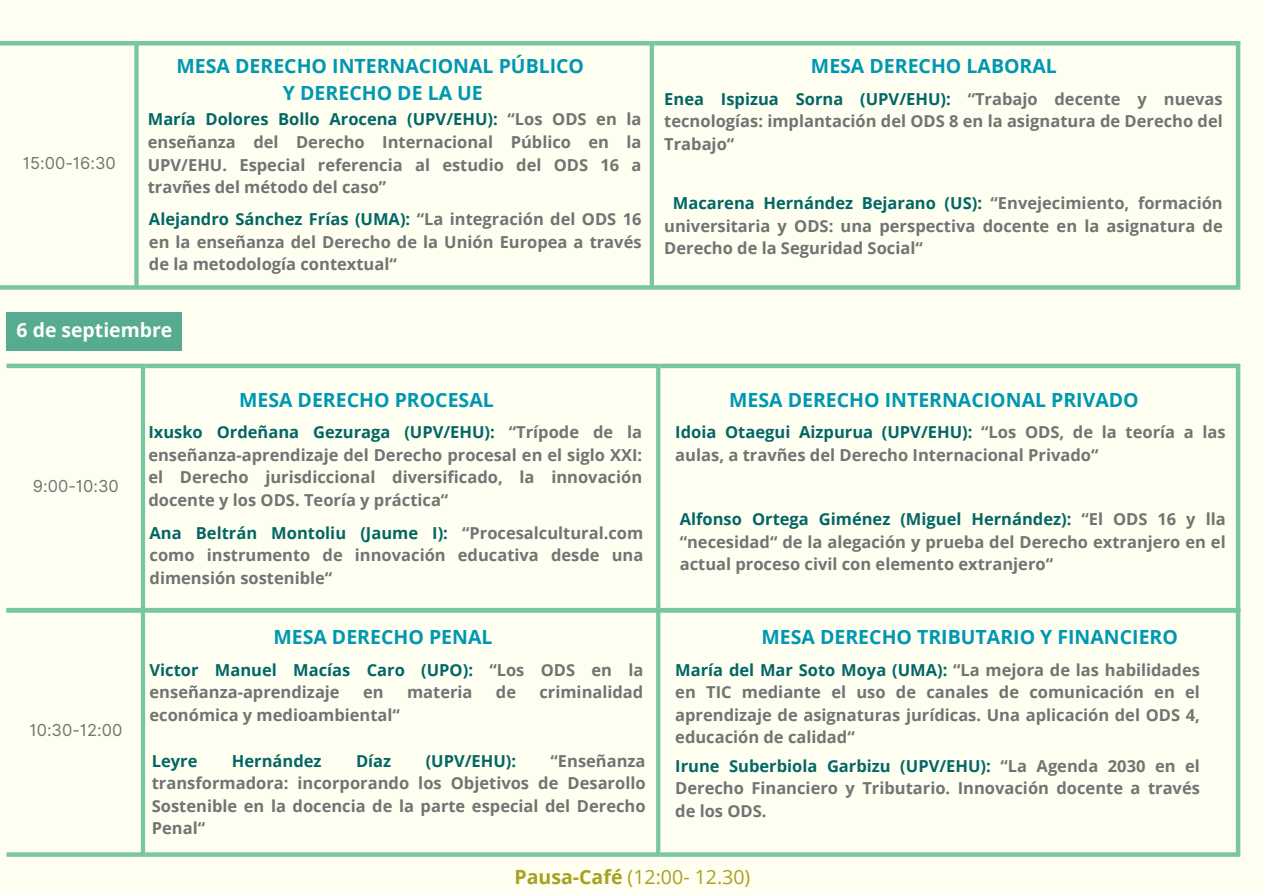
<style>
.page{position:relative;width:1263px;height:894px;background:#fff}
.page>*{position:absolute;margin:0;border:0;box-sizing:border-box;transform-origin:0 0}
.t1{font:700 19.5px/27px "Open Sans";color:#0097b2;text-align:center}
.t2{font:19.5px "Open Sans";color:#a9a022}
.t3{font:700 19.35px "Open Sans";color:#fff}
.t4{font:700 16.5px/22.5px "Open Sans";color:#737373;text-align:justify}
.t5{font:16.5px "Inter";color:#737373}
.t6{font:700 16.5px "Open Sans";color:#036666}
.s1{color:#036666}
.s2{font-weight:700}
</style>
<div class="page">
<div style="left:0;top:0;width:1263px;height:893px;background:#fefff1"></div>
<div style="left:134px;top:45px;width:5px;height:240px;background:#78c6a3"></div>
<hr style="left:0;top:41px;width:139px;height:4px;background:#78c6a3">
<svg style="left:0;top:285px;width:139px;height:4px"></svg>
<hr style="left:650px;top:45px;width:4px;height:240px;background:#78c6a3">
<hr style="left:139px;top:41px;width:515px;height:4px;background:#78c6a3">
<svg style="left:139px;top:285px;width:515px;height:4px;background:#7ec8a6"></svg>
<hr style="left:1236px;top:45px;width:4px;height:240px;background:#78c6a3">
<hr style="left:654px;top:41px;width:586px;height:4px;background:#78c6a3">
<svg style="left:654px;top:285px;width:586px;height:4px;background:#7ec8a6"></svg>
<div style="left:7px;top:312px;width:175px;height:38px;background:#56ab91"></div>
<hr style="left:141px;top:368px;width:4px;height:239px;background:#78c6a3">
<div style="left:7px;top:363px;width:138px;height:5px;background:#78c6a3"></div>
<div style="left:7px;top:607px;width:138px;height:5px;background:#eef8e7"></div>
<div style="left:656px;top:368px;width:5px;height:239px;background:#78c6a3"></div>
<div style="left:145px;top:363px;width:516px;height:5px;background:#78c6a3"></div>
<div style="left:145px;top:607px;width:516px;height:5px;background:#eef8e7"></div>
<hr style="left:1236px;top:368px;width:4px;height:239px;background:#78c6a3">
<div style="left:661px;top:363px;width:579px;height:5px;background:#78c6a3"></div>
<div style="left:661px;top:607px;width:579px;height:5px;background:#eef8e7"></div>
<hr style="left:141px;top:612px;width:4px;height:240px;background:#78c6a3">
<hr style="left:7px;top:608px;width:138px;height:4px;background:#78c6a3">
<svg style="left:7px;top:852px;width:138px;height:4px"></svg>
<div style="left:656px;top:612px;width:5px;height:240px;background:#78c6a3"></div>
<hr style="left:145px;top:608px;width:516px;height:4px;background:#78c6a3">
<svg style="left:145px;top:852px;width:516px;height:4px;background:#82caa9"></svg>
<hr style="left:1236px;top:612px;width:4px;height:240px;background:#78c6a3">
<hr style="left:661px;top:608px;width:579px;height:4px;background:#78c6a3">
<svg style="left:661px;top:852px;width:579px;height:4px;background:#82caa9"></svg>
<p class="t5" style="left:23px;top:153px;width:94px">15:00-16:30</p>
<h1 class="t1" style="left:177px;top:52px;width:409px">MESA DERECHO INTERNACIONAL PÚBLICO<br>Y DERECHO DE LA UE</h1>
<p class="t4" style="left:148px;top:108px;width:495px"><span class="s1">María Dolores Bollo Arocena (UPV/EHU):</span> “Los ODS en la enseñanza del Derecho Internacional Público en la UPV/EHU. Especial referencia al estudio del ODS 16 a travñes del método del caso”</p>
<p class="t4" style="left:149px;top:207px;width:494px"><span class="s1">Alejandro Sánchez Frías (UMA):</span> “La integración del ODS 16 en la enseñanza del Derecho de la Unión Europea a través de la metodología contextual“</p>
<h2 class="t3" style="left:17px;top:316px;width:157px">6 de septiembre</h2>
<h1 class="t1" style="left:811px;top:52px;width:247px">MESA DERECHO LABORAL</h1>
<p class="t4" style="left:664px;top:87px;width:560px"><span class="s1">Enea Ispizua Sorna (UPV/EHU):</span> “Trabajo decente y nuevas tecnologías: implantación del ODS 8 en la asignatura de Derecho del Trabajo“</p>
<p class="t4" style="left:664px;top:192px;width:560px;text-indent:9px"><span class="s1">Macarena Hernández Bejarano (US):</span> “Envejecimiento, formación universitaria y ODS: una perspectiva docente en la asignatura de Derecho de la Seguridad Social“</p>
<p class="t5" style="left:33px;top:476px;width:87px">9:00-10:30</p>
<p class="t5" style="left:29px;top:720px;width:94px">10:30-12:00</p>
<p class="t1" style="left:239px;top:385px;width:256px">MESA DERECHO PROCESAL</p>
<h1 class="t4" style="left:148px;top:420px;width:495px"><span class="s1">Ixusko Ordeñana Gezuraga (UPV/EHU):</span> “Trípode de la enseñanza-aprendizaje del Derecho procesal en el siglo XXI: el Derecho jurisdiccional diversificado, la innovación docente y los ODS. Teoría y práctica“</h1>
<p class="t4" style="left:150px;top:520px;width:495px"><span class="s1">Ana Beltrán Montoliu (Jaume I):</span> “Procesalcultural.com como instrumento de innovación educativa desde una dimensión sostenible“</p>
<h1 class="t1" style="left:273px;top:623px;width:221px">MESA DERECHO PENAL</h1>
<p class="t4" style="left:150px;top:658px;width:495px"><span class="s1">Victor Manuel Macías Caro (UPO):</span> “Los ODS en la enseñanza-aprendizaje</p>
<p class="t4" style="left:363px;top:680px;width:22px">en</p>
<p class="t4" style="left:407px;top:680px;width:67px">materia</p>
<p class="t4" style="left:496px;top:680px;width:22px">de</p>
<p class="t4" style="left:539px;top:680px;width:105px">criminalidad</p>
<p class="t4" style="left:150px;top:703px;width:252px">económica y medioambiental“</p>
<p class="t6" style="left:152px;top:749px;width:47px">Leyre</p>
<p class="t6" style="left:232px;top:749px;width:91px">Hernández</p>
<p class="t6" style="left:356px;top:749px;width:37px">Díaz</p>
<p class="t6" style="left:426px;top:749px;width:92px">(UPV/EHU):</p>
<p class="t4" style="left:152px;top:749px;width:495px;text-indent:399px">“Enseñanza transformadora: incorporando los Objetivos de Desarollo Sostenible en la docencia de la parte especial del Derecho Penal“</p>
<p class="t1" style="left:729px;top:385px;width:411px">MESA DERECHO INTERNACIONAL PRIVADO</p>
<h1 class="t4" style="left:675px;top:420px;width:552px"><span class="s1">Idoia Otaegui Aizpurua (UPV/EHU):</span> “Los ODS, de la teoría a las aulas, a travñes del Derecho Internacional Privado“</h1>
<p class="t4" style="left:680px;top:507px;width:547px"><span class="s1">Alfonso Ortega Giménez (Miguel Hernández):</span> “El ODS 16 y lla “necesidad“ de la alegación y prueba del Derecho extranjero en el actual proceso civil con elemento extranjero“</p>
<h1 class="t1" style="left:761px;top:623px;width:418px">MESA DERECHO TRIBUTARIO Y FINANCIERO</h1>
<p class="t4" style="left:675px;top:658px;width:526px"><span class="s1">María del Mar Soto Moya (UMA):</span> “La mejora de las habilidades en TIC mediante el uso de canales de comunicación en el aprendizaje de asignaturas jurídicas. Una aplicación del ODS 4, educación de calidad“</p>
<p class="t4" style="left:675px;top:754px;width:526px"><span class="s1">Irune Suberbiola Garbizu (UPV/EHU):</span> “La Agenda 2030 en el Derecho Financiero y Tributario. Innovación docente a través de los ODS.</p>
<h3 class="t2" style="left:514px;top:863px;width:237px"><span class="s2">Pausa-Café</span> (12:00- 12.30)</h3>
</div>
